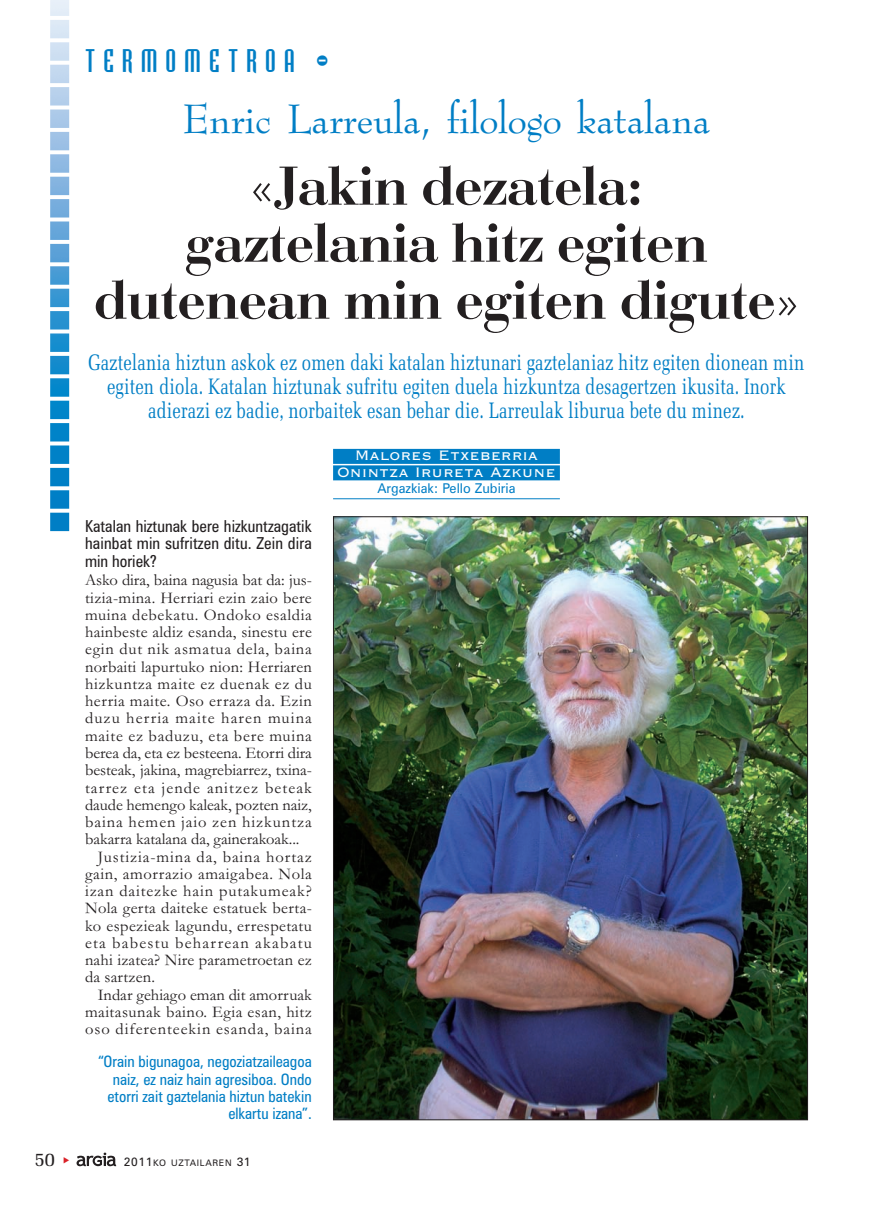
<style>
.page{position:relative;width:893px;height:1212px;background:#fff}
.page>*{position:absolute;margin:0;border:0;box-sizing:border-box;transform-origin:0 0}
.t1{font:57px/57px "Bodoni";color:#231f20;text-align:center}
.t2{font:48px "Bernadette";color:#007ec5}
.t3{font:30px "Bodiac";letter-spacing:.275em;color:#007ec5}
.t4{font:22.5px/24px "Memoir Condensed";color:#007ec5;text-align:center}
.t5{font:19.5px "Memoir";color:#231f20}
.t6{font:18px/16.5px "Copperplate Gothic BT";color:#fff;text-align:center}
.t7{font:16.5px "Garamond";letter-spacing:.03em;color:#231f20}
.t8{font:16.5px "Garamond";letter-spacing:-.005em;color:#231f20}
.t9{font:16.5px "Garamond";letter-spacing:.055em;color:#231f20}
.t10{font:condensed 16.5px/17.2px "Zurich BT";letter-spacing:.01em;color:#231f20;text-align:justify}
.t11{font:16.5px "Garamond";letter-spacing:.065em;color:#231f20}
.t12{font:16.5px "Garamond";letter-spacing:.01em;color:#231f20}
.t13{font:16.5px "Garamond";letter-spacing:.05em;color:#231f20}
.t14{font:16.5px "Garamond";color:#231f20}
.t15{font:16.5px "Garamond";letter-spacing:.075em;color:#231f20}
.t16{font:condensed 15.75px/17.2px "Zurich BT";color:#007ec5;text-align:right}
.t17{font:13.5px "Zurich BT";color:#007ec5;scale:.95 1}
.t18{font:9px "Zurich BT";letter-spacing:.075em;color:#231f20}
.s1{font-size:12px}
</style>
<div class="page">
<svg style="left:77px;top:1152px;width:39px;height:14px"></svg>
<img style="left:50px;top:0;width:20px;height:532px">
<div style="left:333px;top:449px;width:227px;height:15px;background:#007ec5"></div>
<div style="left:333px;top:465px;width:227px;height:15px;background:#007ec5"></div>
<hr style="left:333px;top:498px;width:227px;height:1px;background:#007ec5">
<img style="left:335px;top:518px;width:471px;height:600px">
<h3 class="t3" style="left:85px;top:49px;width:245px">TERMOMETROA -</h3>
<h2 class="t2" style="left:183px;top:99px;width:529px">Enric Larreula, filologo katalana</h2>
<h1 class="t1" style="left:94px;top:163px;width:706px">«Jakin dezatela:<br>gaztelania hitz egiten dutenean min egiten digute»</h1>
<p class="t4" style="left:88px;top:352px;width:717px">Gaztelania hiztun askok ez omen daki katalan hiztunari gaztelaniaz hitz egiten dionean min egiten diola. Katalan hiztunak sufritu egiten duela hizkuntza desagertzen ikusita. Inork adierazi ez badie, norbaitek esan behar die. Larreulak liburua bete du minez.</p>
<p class="t10" style="left:85px;top:519px;width:228px">Katalan hiztunak bere hizkuntzagatik hainbat min sufritzen ditu. Zein dira min horiek?</p>
<p class="t8" style="left:85px;top:574px;width:228px">Asko dira, baina nagusia bat da: jus-</p>
<p class="t7" style="left:85px;top:592px;width:228px">tizia-mina. Herriari ezin zaio bere</p>
<p class="t7" style="left:85px;top:609px;width:228px">muina debekatu. Ondoko esaldia</p>
<p class="t7" style="left:85px;top:626px;width:228px">hainbeste aldiz esanda, sinestu ere</p>
<p class="t13" style="left:85px;top:643px;width:228px">egin dut nik asmatua dela, baina</p>
<p class="t7" style="left:85px;top:661px;width:228px">norbaiti lapurtuko nion: Herriaren</p>
<p class="t7" style="left:85px;top:678px;width:228px">hizkuntza maite ez duenak ez du</p>
<p class="t7" style="left:85px;top:695px;width:228px">herria maite. Oso erraza da. Ezin</p>
<p class="t11" style="left:85px;top:713px;width:228px">duzu herria maite haren muina</p>
<p class="t7" style="left:85px;top:730px;width:228px">maite ez baduzu, eta bere muina</p>
<p class="t8" style="left:85px;top:747px;width:228px">berea da, eta ez besteena. Etorri dira</p>
<p class="t8" style="left:85px;top:764px;width:228px">besteak, jakina, magrebiarrez, txina-</p>
<p class="t11" style="left:85px;top:782px;width:228px">tarrez eta jende anitzez beteak</p>
<p class="t8" style="left:85px;top:799px;width:228px">daude hemengo kaleak, pozten naiz,</p>
<p class="t9" style="left:85px;top:816px;width:228px">baina hemen jaio zen hizkuntza</p>
<p class="t8" style="left:85px;top:833px;width:216px">bakarra katalana da, gainerakoak...</p>
<p class="t9" style="left:98px;top:851px;width:216px">Justizia-mina da, baina hortaz</p>
<p class="t7" style="left:85px;top:868px;width:228px">gain, amorrazio amaigabea. Nola</p>
<p class="t9" style="left:85px;top:885px;width:228px">izan daitezke hain putakumeak?</p>
<p class="t7" style="left:85px;top:902px;width:228px">Nola gerta daiteke estatuek berta-</p>
<p class="t7" style="left:85px;top:920px;width:228px">ko espezieak lagundu, errespetatu</p>
<p class="t15" style="left:85px;top:937px;width:228px">eta babestu beharrean akabatu</p>
<p class="t12" style="left:85px;top:954px;width:228px">nahi izatea? Nire parametroetan ez</p>
<p class="t12" style="left:85px;top:971px;width:71px">da sartzen.</p>
<p class="t14" style="left:98px;top:989px;width:216px">Indar gehiago eman dit amorruak</p>
<p class="t7" style="left:85px;top:1006px;width:228px">maitasunak baino. Egia esan, hitz</p>
<p class="t9" style="left:85px;top:1023px;width:228px">oso diferenteekin esanda, baina</p>
<p class="t16" style="left:98px;top:1054px;width:215px">“Orain bigunagoa, negoziatzaileagoa naiz, ez naiz hain agresiboa. Ondo etorri zait gaztelania hiztun batekin elkartu izana”.</p>
<p class="t5" style="left:35px;top:1151px;width:22px">50</p>
<p class="t18" style="left:124px;top:1160px;width:128px"><span class="s1">2011</span>KO UZTAILAREN <span class="s1">31</span></p>
<p class="t6" style="left:337px;top:446px;width:220px">Malores Etxeberria<br>Onintza Irureta Azkune</p>
<p class="t17" style="left:377px;top:483px;width:147px">Argazkiak: Pello Zubiria</p>
</div>
